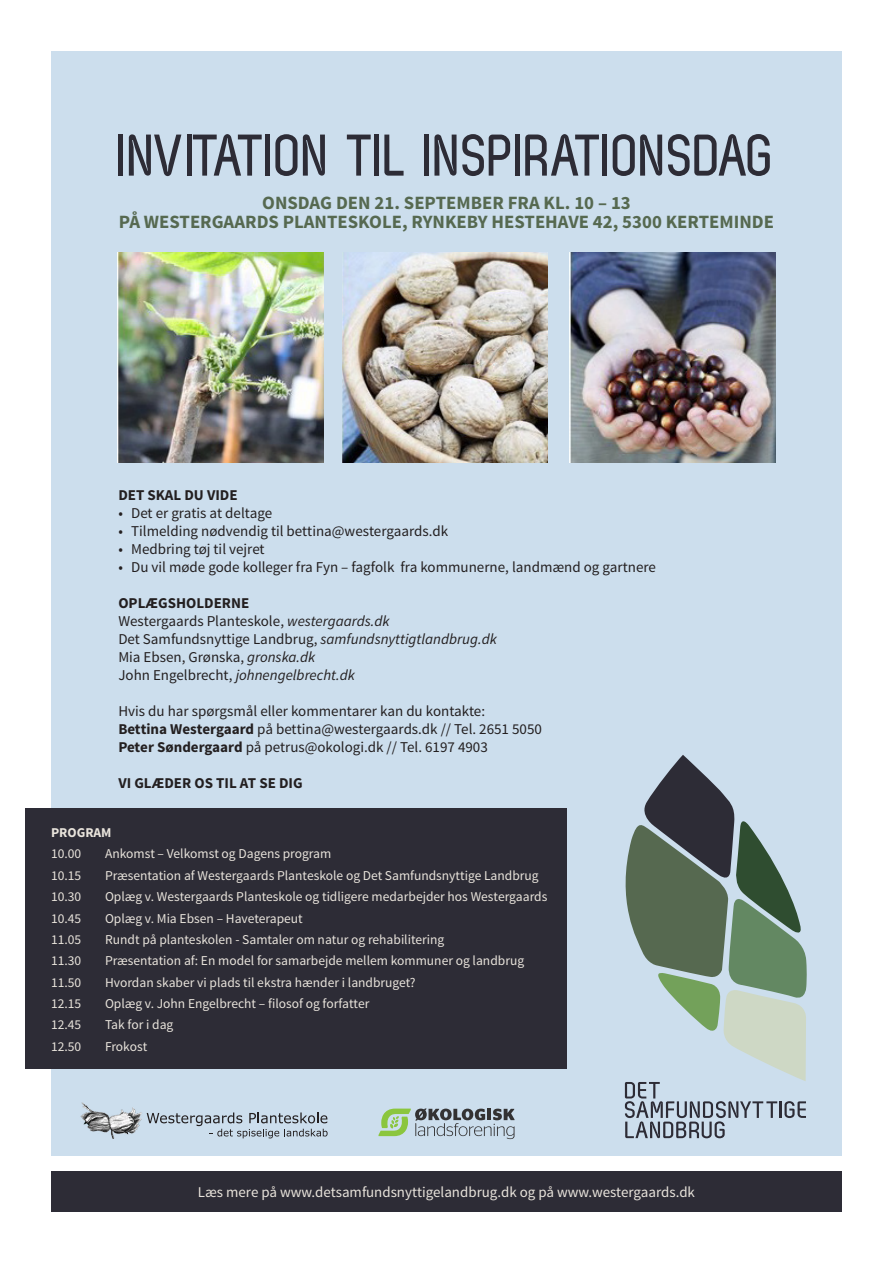
<style>
.page{position:relative;width:893px;height:1263px;background:#fff}
.page>*{position:absolute;margin:0;border:0;box-sizing:border-box;transform-origin:0 0}
.t1{font:700 58.65px "Zag";color:#2d2c36}
.t2{font:700 18.75px "Source Sans Pro";color:#566950}
.t3{font:15px "Source Sans Pro";color:#231f20}
.t4{font:700 15px "Source Sans Pro";color:#231f20}
.t5{font:italic 15px "Source Sans Pro";color:#231f20}
.t6{font:14.85px "Source Sans Pro";color:#e9e4dc}
.t7{font:13.5px "Source Sans Pro";color:#e9e4dc}
.t8{font:700 13.5px "Source Sans Pro";color:#e9e4dc}
.s1{font-style:italic}
.s2{font-style:normal}
.s3{font-weight:700}
</style>
<div class="page">
<div style="left:51px;top:51px;width:791px;height:1104px;background:#ccdeed"></div>
<div style="left:51px;top:1171px;width:791px;height:41px;background:#2d2c36"></div>
<svg style="left:624px;top:755px;width:183px;height:383px"></svg>
<svg style="left:378px;top:1108px;width:136px;height:31px"></svg>
<div style="left:26px;top:809px;width:541px;height:260px;background:#2d2c36"></div>
<img style="left:570px;top:253px;width:205px;height:209px">
<img style="left:118px;top:253px;width:206px;height:209px">
<img style="left:343px;top:253px;width:204px;height:209px">
<img style="left:80px;top:1102px;width:62px;height:37px">
<svg style="left:147px;top:1112px;width:181px;height:26px"></svg>
<p class="t1" style="left:118px;top:123px;width:659px">INVITATION TIL INSPIRATIONSDAG</p>
<p class="t2" style="left:262px;top:191px;width:370px">ONSDAG DEN 21. SEPTEMBER FRA KL. 10 – 13</p>
<p class="t2" style="left:119px;top:209px;width:657px">PÅ WESTERGAARDS PLANTESKOLE, RYNKEBY HESTEHAVE 42, 5300 KERTEMINDE</p>
<p class="t4" style="left:118px;top:485px;width:121px">DET SKAL DU VIDE</p>
<p class="t3" style="left:118px;top:503px;width:155px">• Det er gratis at deltage</p>
<p class="t3" style="left:118px;top:521px;width:331px">• Tilmelding nødvendig til bettina@westergaards.dk</p>
<p class="t3" style="left:118px;top:539px;width:148px">• Medbring tøj til vejret</p>
<p class="t3" style="left:118px;top:557px;width:539px">• Du vil møde gode kolleger fra Fyn – fagfolk fra kommunerne, landmænd og gartnere</p>
<p class="t4" style="left:118px;top:593px;width:133px">OPLÆGSHOLDERNE</p>
<p class="t3" style="left:118px;top:611px;width:273px">Westergaards Planteskole, <span class="s1">westergaards.dk</span></p>
<p class="t3" style="left:118px;top:629px;width:380px">Det Samfundsnyttige Landbrug, <span class="s1">samfundsnyttigtlandbrug.dk</span></p>
<p class="t3" style="left:118px;top:647px;width:198px">Mia Ebsen, Grønska, <span class="s1">gronska.dk</span></p>
<p class="t5" style="left:118px;top:665px;width:238px"><span class="s2">John Engelbrecht,</span> johnengelbrecht.dk</p>
<p class="t3" style="left:118px;top:701px;width:368px">Hvis du har spørgsmål eller kommentarer kan du kontakte:</p>
<p class="t3" style="left:118px;top:719px;width:425px"><span class="s3">Bettina Westergaard</span> på bettina@westergaards.dk // Tel. 2651 5050</p>
<p class="t3" style="left:118px;top:737px;width:371px"><span class="s3">Peter Søndergaard</span> på petrus@okologi.dk // Tel. 6197 4903</p>
<p class="t4" style="left:118px;top:773px;width:186px">VI GLÆDER OS TIL AT SE DIG</p>
<p class="t8" style="left:51px;top:824px;width:62px">PROGRAM</p>
<p class="t7" style="left:51px;top:846px;width:32px">10.00</p>
<p class="t7" style="left:105px;top:846px;width:228px">Ankomst – Velkomst og Dagens program</p>
<p class="t7" style="left:51px;top:867px;width:32px">10.15</p>
<p class="t7" style="left:105px;top:867px;width:435px">Præsentation af Westergaards Planteskole og Det Samfundsnyttige Landbrug</p>
<p class="t7" style="left:51px;top:888px;width:32px">10.30</p>
<p class="t7" style="left:105px;top:888px;width:444px">Oplæg v. Westergaards Planteskole og tidligere medarbejder hos Westergaards</p>
<p class="t7" style="left:51px;top:910px;width:32px">10.45</p>
<p class="t7" style="left:105px;top:910px;width:199px">Oplæg v. Mia Ebsen – Haveterapeut</p>
<p class="t7" style="left:51px;top:931px;width:32px">11.05</p>
<p class="t7" style="left:105px;top:931px;width:341px">Rundt på planteskolen - Samtaler om natur og rehabilitering</p>
<p class="t7" style="left:51px;top:952px;width:32px">11.30</p>
<p class="t7" style="left:105px;top:952px;width:421px">Præsentation af: En model for samarbejde mellem kommuner og landbrug</p>
<p class="t7" style="left:51px;top:974px;width:32px">11.50</p>
<p class="t7" style="left:105px;top:974px;width:312px">Hvordan skaber vi plads til ekstra hænder i landbruget?</p>
<p class="t7" style="left:51px;top:995px;width:32px">12.15</p>
<p class="t7" style="left:105px;top:995px;width:266px">Oplæg v. John Engelbrecht – filosof og forfatter</p>
<p class="t7" style="left:51px;top:1016px;width:32px">12.45</p>
<p class="t7" style="left:105px;top:1016px;width:70px">Tak for i dag</p>
<p class="t7" style="left:51px;top:1038px;width:32px">12.50</p>
<p class="t7" style="left:105px;top:1038px;width:44px">Frokost</p>
<p class="t6" style="left:198px;top:1183px;width:498px">Læs mere på www.detsamfundsnyttigelandbrug.dk og på www.westergaards.dk</p>
</div>
